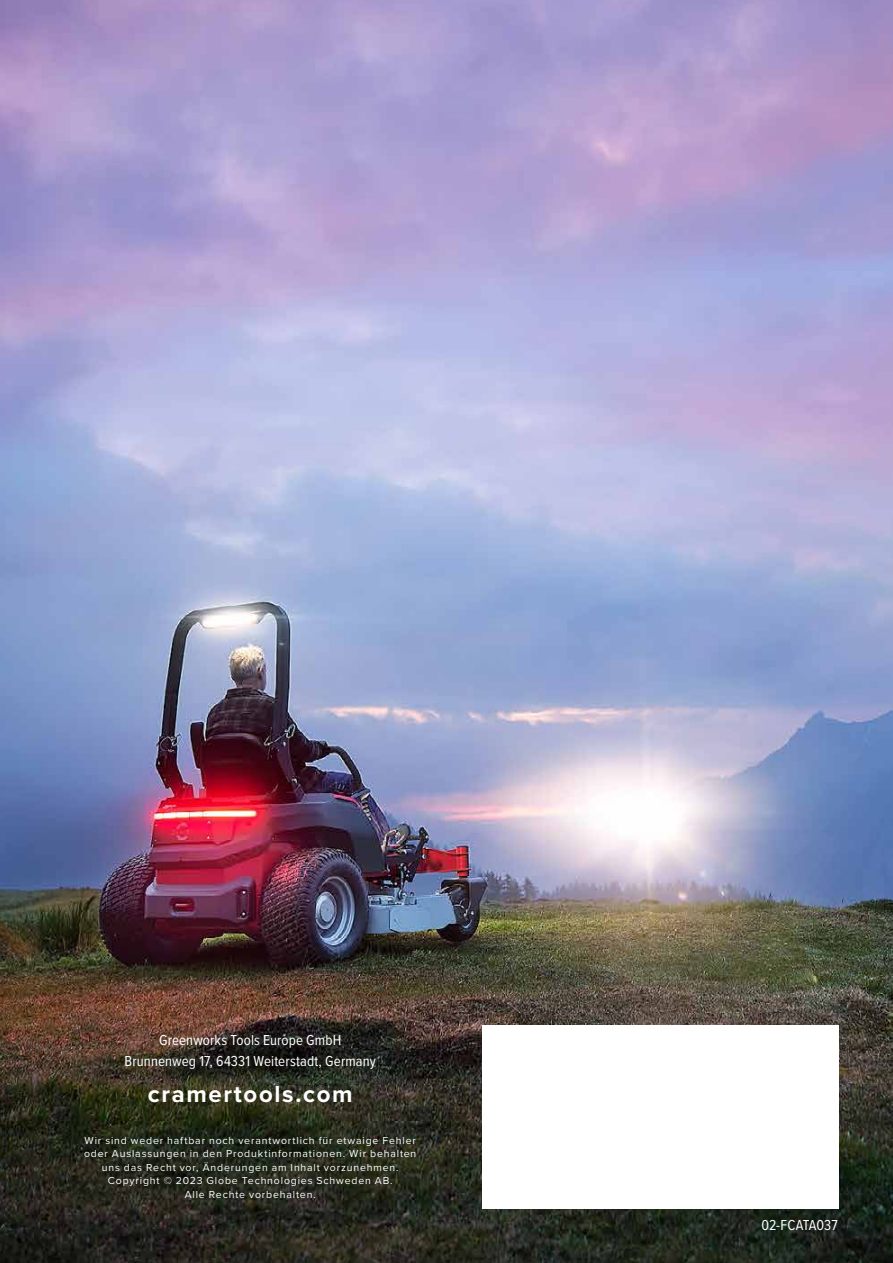
<style>
.page{position:relative;width:893px;height:1263px;background:#fff}
.page>*{position:absolute;margin:0;border:0;box-sizing:border-box;transform-origin:0 0}
.t1{font:700 24px "Proxima Nova";letter-spacing:.07em;color:#fff}
.t2{font:15px/21px "Proxima Nova Cond";letter-spacing:.005em;color:#fff;text-align:center}
.Fußzeile_14_pt{font:10.5px/13.5px "Proxima Nova";letter-spacing:.08em;color:#fff;text-align:center}
</style>
<div class="page">
<img style="left:0;top:0;width:893px;height:1263px">
<div style="left:482px;top:1025px;width:357px;height:184px;background:#fff"></div>
<p class="t2" style="left:125px;top:1029px;width:253px">Greenworks Tools Europe GmbH<br>Brunnenweg 17, 64331 Weiterstadt, Germany</p>
<p class="t1" style="left:148px;top:1076px;width:206px">cramertools.com</p>
<p class="Fußzeile_14_pt" style="left:84px;top:1133px;width:334px">Wir sind weder haftbar noch verantwortlich für etwaige Fehler oder Auslassungen in den Produktinformationen. Wir behalten uns das Recht vor, Änderungen am Inhalt vorzunehmen.<br>Copyright © 2023 Globe Technologies Schweden AB.<br>Alle Rechte vorbehalten.</p>
<p class="t2" style="left:761px;top:1214px;width:78px">02-FCATA037</p>
</div>
